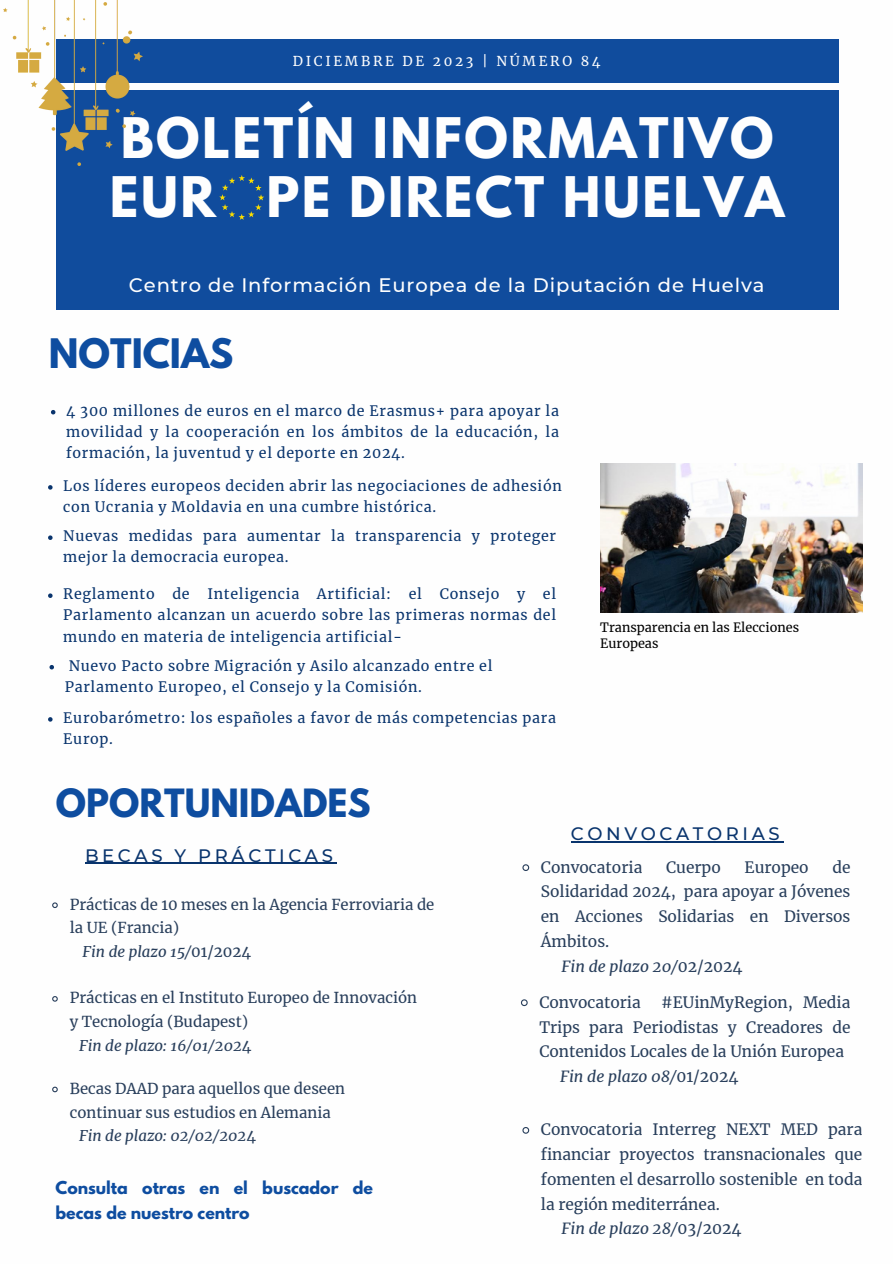
<style>
.page{position:relative;width:893px;height:1264px;background:#fff}
.page>*{position:absolute;margin:0;border:0;box-sizing:border-box;transform-origin:0 0}
.t1{font:700 49.5px/58.5px "League Spartan";letter-spacing:.05em;color:#fefefe}
.t2{font:700 36px "League Spartan";color:#0e4da0}
.t3{font:700 34.5px "League Spartan";color:#0e4da0}
.t4{font:500 19.5px "Montserrat";letter-spacing:.045em;color:#fefefe}
.t5{font:500 18px "Montserrat";letter-spacing:.2em;color:#09346d}
.t6{font:700 15.75px/24.8px "League Spartan";color:#0e4da0}
.t7{font:15.45px/24.8px "Merriweather";color:#283e5b;text-align:justify}
.t8{font:italic 15.45px "Merriweather";color:#283e5b}
.t9{font:15px/23.7px "Merriweather";color:#283e5b}
.t10{font:italic 15px "Merriweather";color:#283e5b}
.t11{font:14.25px/21.3px "Merriweather";letter-spacing:.05em;color:#09346d}
.t12{font:13.5px "Merriweather";letter-spacing:.2em;color:#fefefe}
.t13{font:12.75px/17px "Merriweather";color:#000}
.s1{font-style:normal}
</style>
<div class="page">
<div style="left:56px;top:40px;width:782px;height:270px;background:#104c9d"></div>
<div style="left:56px;top:83px;width:782px;height:6px;background:#fefefe"></div>
<svg style="left:219px;top:175px;width:45px;height:45px"></svg>
<img style="left:600px;top:463px;width:262px;height:149px">
<img style="left:4px;top:0;width:138px;height:165px">
<hr style="left:85px;top:862px;width:251px;height:1px;background:#09346d">
<hr style="left:570px;top:841px;width:213px;height:1px;background:#09346d">
<svg style="left:52px;top:996px;width:6px;height:6px"></svg>
<svg style="left:52px;top:902px;width:6px;height:6px"></svg>
<svg style="left:48px;top:485px;width:5px;height:4px"></svg>
<svg style="left:49px;top:665px;width:5px;height:4px"></svg>
<svg style="left:522px;top:864px;width:8px;height:7px"></svg>
<svg style="left:51px;top:410px;width:4px;height:4px"></svg>
<svg style="left:48px;top:593px;width:5px;height:5px"></svg>
<svg style="left:48px;top:717px;width:5px;height:4px"></svg>
<svg style="left:48px;top:535px;width:5px;height:5px"></svg>
<svg style="left:522px;top:1127px;width:8px;height:7px"></svg>
<svg style="left:52px;top:1086px;width:6px;height:7px"></svg>
<svg style="left:520px;top:999px;width:8px;height:7px"></svg>
<p class="t12" style="left:293px;top:53px;width:309px">DICIEMBRE DE 2023 | NÚMERO 84</p>
<p class="t1" style="left:110px;top:115px;width:675px">BOLETÍN INFORMATIVO<br>EUR PE DIRECT HUELVA</p>
<p class="t4" style="left:129px;top:273px;width:637px">Centro de Información Europea de la Diputación de Huelva</p>
<p class="t2" style="left:49px;top:335px;width:186px">NOTICIAS</p>
<p class="t11" style="left:66px;top:400px;width:494px;text-align:justify">4 300 millones de euros en el marco de Erasmus+ para apoyar la movilidad y la cooperación en los ámbitos de la educación, la formación, la juventud y el deporte en 2024.</p>
<p class="t11" style="left:63px;top:475px;width:500px">Los líderes europeos deciden abrir las negociaciones de adhesión con Ucrania y Moldavia en una cumbre histórica.</p>
<p class="t11" style="left:63px;top:525px;width:494px">Nuevas medidas para aumentar la transparencia y proteger mejor la democracia europea.</p>
<p class="t11" style="left:63px;top:583px;width:494px;text-align:justify">Reglamento de Inteligencia Artificial: el Consejo y el Parlamento alcanzan un acuerdo sobre las primeras normas del mundo en materia de inteligencia artificial-</p>
<p class="t11" style="left:65px;top:655px;width:429px">Nuevo Pacto sobre Migración y Asilo alcanzado entre el<br>Parlamento Europeo, el Consejo y la Comisión.</p>
<p class="t11" style="left:63px;top:707px;width:494px">Eurobarómetro: los españoles a favor de más competencias para<br>Europ.</p>
<p class="t13" style="left:600px;top:618px;width:200px">Transparencia en las Elecciones<br>Europeas</p>
<p class="t3" style="left:56px;top:786px;width:316px">OPORTUNIDADES</p>
<p class="t5" style="left:570px;top:823px;width:210px">CONVOCATORIAS</p>
<p class="t5" style="left:85px;top:844px;width:249px">BECAS Y PRÁCTICAS</p>
<p class="t9" style="left:70px;top:892px;width:366px">Prácticas de 10 meses en la Agencia Ferroviaria de la UE (Francia)</p>
<p class="t10" style="left:83px;top:942px;width:170px">Fin de plazo 15/<span class="s1">01/2024</span></p>
<p class="t9" style="left:70px;top:986px;width:349px">Prácticas en el Instituto Europeo de Innovación y Tecnología (Budapest)</p>
<p class="t10" style="left:79px;top:1035px;width:174px">Fin de plazo: 16/01/202<span class="s1">4</span></p>
<p class="t9" style="left:70px;top:1076px;width:277px">Becas DAAD para aquellos que deseen continuar sus estudios en Alemania</p>
<p class="t10" style="left:79px;top:1126px;width:178px">Fin de plazo: 02/02/202<span class="s1">4</span></p>
<p class="t6" style="left:56px;top:1177px;width:319px">Consulta otras en el buscador de becas de nuestro centro</p>
<p class="t7" style="left:541px;top:854px;width:311px;text-indent:291px">de Solidaridad 2024, para apoyar a Jóvenes en Acciones Solidarias en Diversos Ámbitos.</p>
<p class="t8" style="left:561px;top:956px;width:182px">Fin de plazo 20/<span class="s1">02/2024</span></p>
<p class="t7" style="left:541px;top:854px;width:103px">Convocatoria</p>
<p class="t7" style="left:666px;top:854px;width:56px">Cuerpo</p>
<p class="t7" style="left:744px;top:854px;width:66px">Europeo</p>
<p class="t7" style="left:539px;top:989px;width:312px;text-indent:122px">#EUinMyRegion, Media Trips para Periodistas y Creadores de Contenidos Locales de la Unión Europea</p>
<p class="t8" style="left:560px;top:1066px;width:180px">Fin de plazo 08/<span class="s1">01/2024</span></p>
<p class="t7" style="left:539px;top:989px;width:103px">Convocatoria</p>
<p class="t7" style="left:541px;top:1117px;width:323px">Convocatoria Interreg NEXT MED para financiar proyectos transnacionales que fomenten el desarrollo sostenible en toda la región mediterránea.</p>
<p class="t8" style="left:561px;top:1219px;width:181px">Fin de plazo 28/<span class="s1">03/2024</span></p>
</div>
